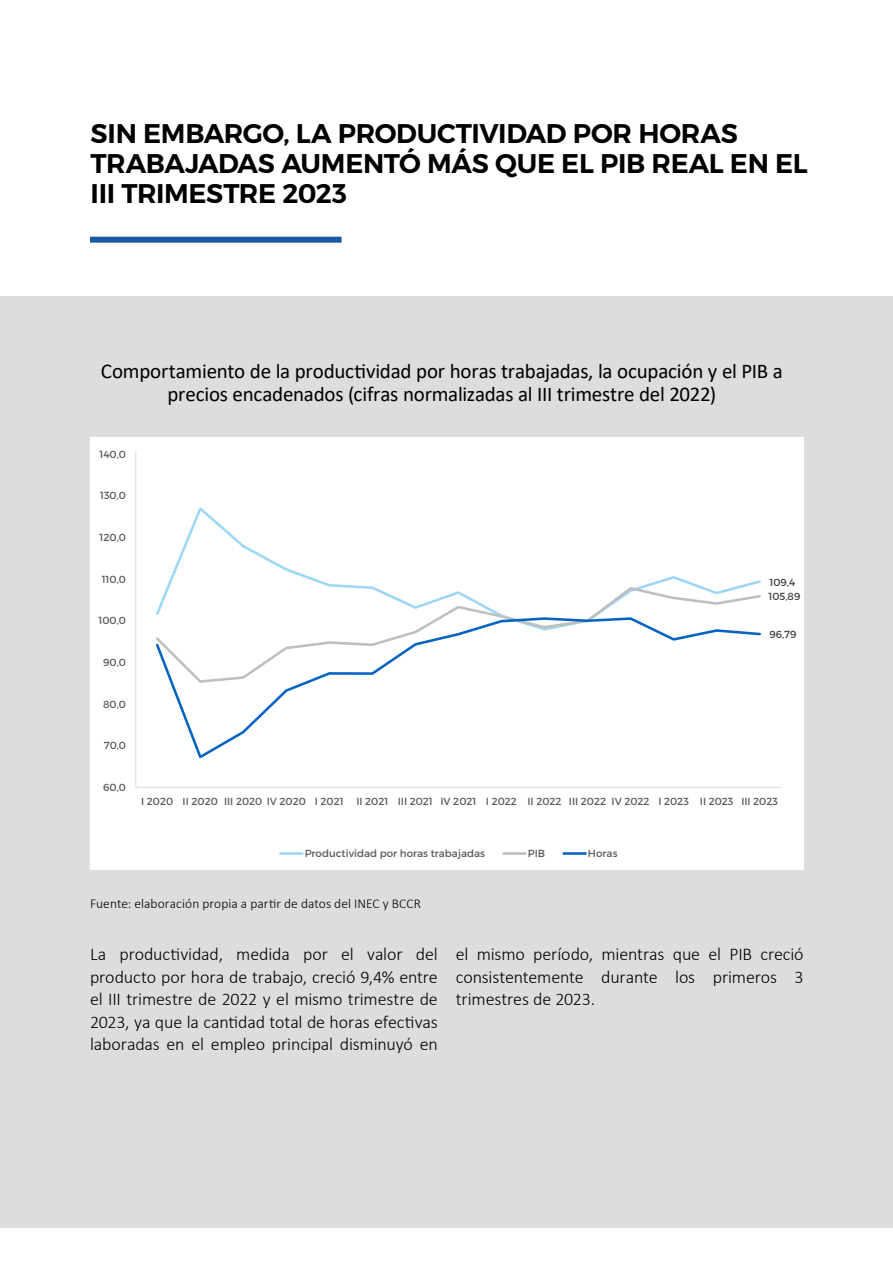
<style>
.page{position:relative;width:893px;height:1263px;background:#fff}
.page>*{position:absolute;margin:0;border:0;box-sizing:border-box;transform-origin:0 0}
.t1{font:27px/30px "Trueno S Bd";letter-spacing:-.015em;color:#000}
.t2{font:21px/22.5px "Calibri";letter-spacing:-.01em;color:#000;text-align:center}
.t3{font:300 18px/22.5px "Calibri";letter-spacing:-.01em;color:#000;text-align:justify}
.t4{font:300 13.5px "Calibri";letter-spacing:.005em;color:#000}
.t5{font:10.35px "Trueno Rg";color:#595959}
.t6{font:10.35px/14.5px "Trueno Rg";color:#404040}
</style>
<div class="page">
<div style="left:0;top:296px;width:893px;height:931px;background:#dddddc"></div>
<div style="left:90px;top:237px;width:252px;height:6px;background:#1b5aa1"></div>
<div style="left:90px;top:437px;width:714px;height:433px;background:#fff"></div>
<hr style="left:136px;top:787px;width:645px;height:1px;background:#d9d9d9">
<svg style="left:167px;top:507px;width:594px;height:78px"></svg>
<svg style="left:156px;top:585px;width:605px;height:31px"></svg>
<svg style="left:156px;top:616px;width:605px;height:143px"></svg>
<hr style="left:280px;top:852px;width:22px;height:3px;background:#9dd7f5">
<hr style="left:503px;top:852px;width:22px;height:3px;background:#bfbfbf">
<hr style="left:564px;top:852px;width:22px;height:3px;background:#0563c1">
<hr style="left:135px;top:451px;width:1px;height:336px;background:#d8dad9">
<h1 class="t1" style="left:91px;top:118px;width:719px">SIN EMBARGO, LA PRODUCTIVIDAD POR HORAS<br>TRABAJADAS AUMENTÓ MÁS QUE EL PIB REAL EN EL<br>III TRIMESTRE 2023</h1>
<p class="t2" style="left:101px;top:359px;width:684px">Comportamiento de la productividad por horas trabajadas, la ocupación y el PIB a precios encadenados (cifras normalizadas al III trimestre del 2022)</p>
<p class="t5" style="left:99px;top:448px;width:28px">140,0</p>
<p class="t5" style="left:100px;top:489px;width:27px">130,0</p>
<p class="t5" style="left:100px;top:531px;width:28px">120,0</p>
<p class="t5" style="left:102px;top:573px;width:26px">110,0</p>
<p class="t5" style="left:99px;top:614px;width:29px">100,0</p>
<p class="t5" style="left:103px;top:656px;width:24px">90,0</p>
<p class="t5" style="left:103px;top:697px;width:24px">80,0</p>
<p class="t5" style="left:104px;top:739px;width:24px">70,0</p>
<p class="t5" style="left:103px;top:781px;width:24px">60,0</p>
<p class="t6" style="left:768px;top:575px;width:33px">109,4<br>105,89</p>
<p class="t6" style="left:769px;top:627px;width:29px">96,79</p>
<p class="t5" style="left:141px;top:794px;width:638px">I 2020 II 2020 III 2020 IV 2020 I 2021 II 2021 III 2021 IV 2021 I 2022 II 2022 III 2022 IV 2022 I 2023 II 2023 III 2023</p>
<p class="t5" style="left:305px;top:847px;width:182px">Productividad por horas trabajadas</p>
<p class="t5" style="left:528px;top:847px;width:19px">PIB</p>
<p class="t5" style="left:588px;top:847px;width:31px">Horas</p>
<p class="t4" style="left:90px;top:895px;width:333px">Fuente: elaboración propia a partir de datos del INEC y BCCR</p>
<p class="t3" style="left:90px;top:943px;width:349px">La productividad, medida por el valor del producto por hora de trabajo, creció 9,4% entre el III trimestre de 2022 y el mismo trimestre de 2023, ya que la cantidad total de horas efectivas laboradas en el empleo principal disminuyó en</p>
<p class="t3" style="left:456px;top:943px;width:349px">el mismo período, mientras que el PIB creció consistentemente durante los primeros 3 trimestres de 2023.</p>
</div>
